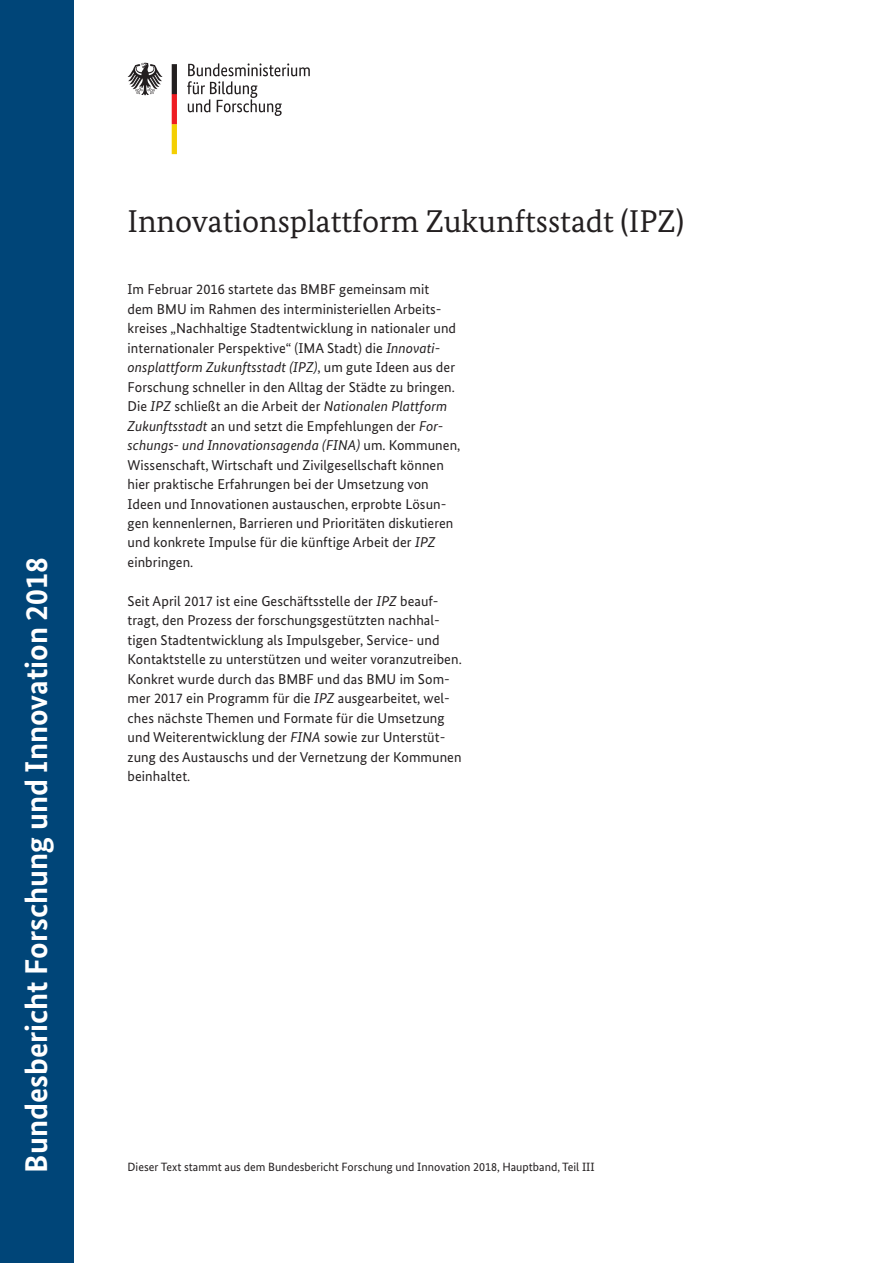
<style>
.page{position:relative;width:893px;height:1263px;background:#fff}
.page>*{position:absolute;margin:0;border:0;box-sizing:border-box;transform-origin:0 0}
.t1{font:700 31.5px "Bundes Sans";color:#fff}
.t2{font:31.5px "Bundes Serif";color:#231f20}
.t3{font:14.25px/19.5px "Bundes Sans";letter-spacing:.005em;color:#231f20}
.t4{font:12px "Bundes Sans";color:#231f20}
.s1{font-style:italic}
</style>
<div class="page">
<div style="left:0;top:0;width:73px;height:1263px;background:#004578"></div>
<svg style="left:187px;top:63px;width:123px;height:53px"></svg>
<svg style="left:128px;top:63px;width:35px;height:32px"></svg>
<svg style="left:172px;top:64px;width:5px;height:90px"></svg>
<h1 class="t1" style="left:17px;top:1172px;width:616px;rotate:-90deg">Bundesbericht Forschung und Innovation 2018</h1>
<h1 class="t2" style="left:128px;top:202px;width:558px">Innovationsplattform Zukunftsstadt (IPZ)</h1>
<p class="t3" style="left:128px;top:279px;width:334px">Im Februar 2016 startete das BMBF gemeinsam mit<br>dem BMU im Rahmen des interministeriellen Arbeits&shy;kreises „Nachhaltige Stadtentwicklung in nationaler und internationaler Perspektive“ (IMA Stadt) die <span class="s1">Innovati&shy;onsplattform Zukunftsstadt (IPZ)</span>, um gute Ideen aus der Forschung schneller in den Alltag der Städte zu bringen.<br>Die <span class="s1">IPZ</span> schließt an die Arbeit der <span class="s1">Nationalen Plattform Zukunftsstadt</span> an und setzt die Empfehlungen der <span class="s1">For&shy;schungs- und Innovationsagenda (FINA)</span> um. Kommunen, Wissenschaft, Wirtschaft und Zivilgesellschaft können hier praktische Erfahrungen bei der Umsetzung von Ideen und Innovationen austauschen, erprobte Lösun&shy;gen kennenlernen, Barrieren und Prioritäten diskutieren und konkrete Impulse für die künftige Arbeit der <span class="s1">IPZ </span>einbringen.</p>
<p class="t3" style="left:128px;top:591px;width:336px">Seit April 2017 ist eine Geschäftsstelle der <span class="s1">IPZ</span> beauf&shy;tragt, den Prozess der forschungsgestützten nachhal&shy;tigen Stadtentwicklung als Impulsgeber, Service- und Kontaktstelle zu unterstützen und weiter voranzutreiben.<br>Konkret wurde durch das BMBF und das BMU im Som&shy;mer 2017 ein Programm für die <span class="s1">IPZ</span> ausgearbeitet, wel&shy;ches nächste Themen und Formate für die Umsetzung und Weiterentwicklung der <span class="s1">FINA</span> sowie zur Unterstüt&shy;zung des Austauschs und der Vernetzung der Kommunen beinhaltet.</p>
<p class="t4" style="left:128px;top:1160px;width:469px">Dieser Text stammt aus dem Bundesbericht Forschung und Innovation 2018, Hauptband, Teil III</p>
</div>
